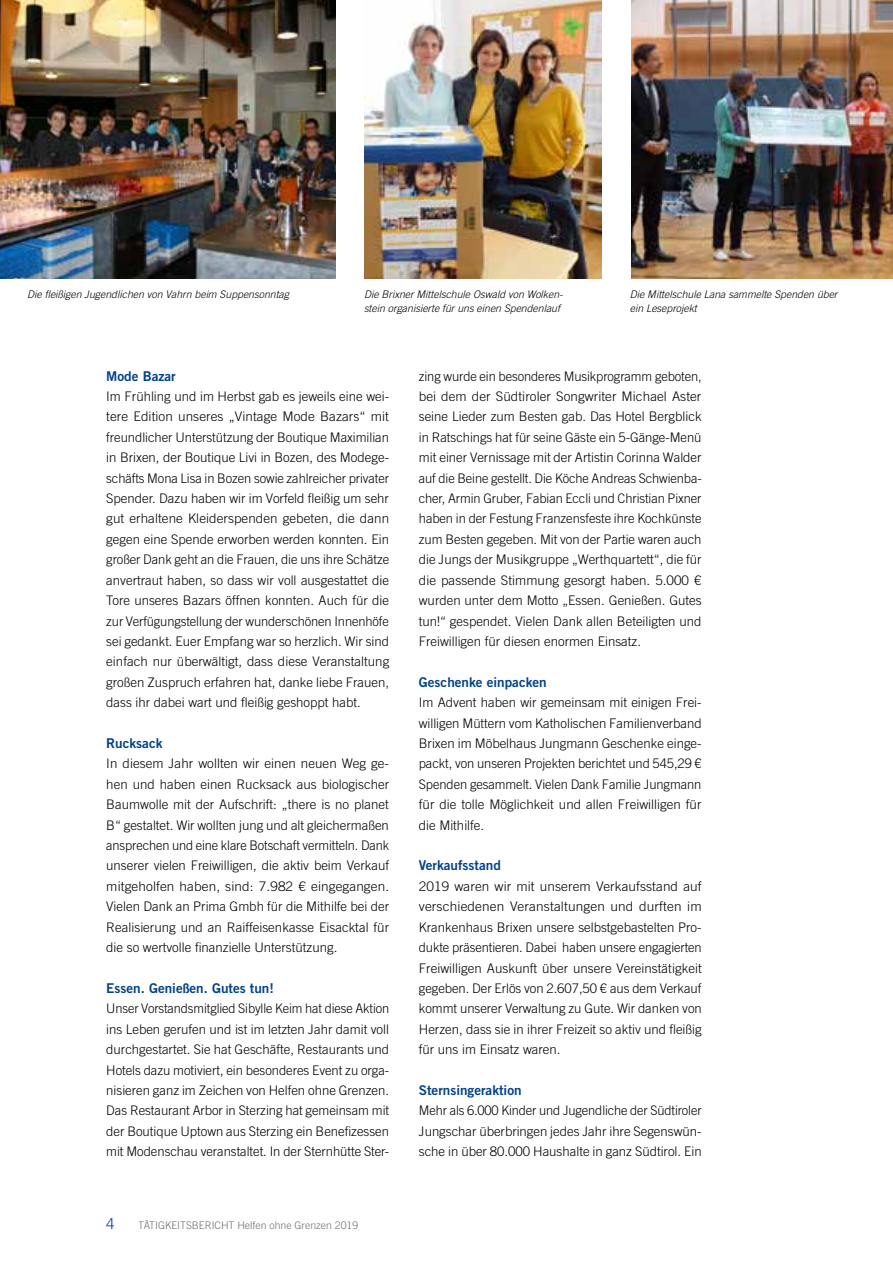
<style>
.page{position:relative;width:893px;height:1263px;background:#fff}
.page>*{position:absolute;margin:0;border:0;box-sizing:border-box;transform-origin:0 0}
.t1{font:300 15px "Trade Gothic LT Std";color:#004289}
.t2{font:13.5px "Trade Gothic LT Std Bd 2";color:#004289}
.t3{font:300 13.2px/20.4px "Trade Gothic LT Std";color:#000;text-align:justify}
.t4{font:italic 300 10.5px/13.5px "Trade Gothic LT Std";color:#000}
.t5{font:300 10.5px "Trade Gothic LT Std";color:#706f6f}
</style>
<div class="page">
<img style="left:364px;top:0;width:237px;height:279px">
<img style="left:631px;top:0;width:262px;height:279px">
<img style="left:0;top:0;width:336px;height:279px">
<p class="t4" style="left:27px;top:288px;width:263px">Die fleißigen Jugendlichen von Vahrn beim Suppensonntag</p>
<p class="t4" style="left:364px;top:288px;width:200px">Die Brixner Mittelschule Oswald von Wolken&shy;stein organisierte für uns einen Spendenlauf</p>
<p class="t4" style="left:630px;top:288px;width:209px">Die Mittelschule Lana sammelte Spenden über ein Leseprojekt</p>
<p class="t2" style="left:106px;top:367px;width:71px">Mode Bazar</p>
<p class="t3" style="left:106px;top:386px;width:284px">Im Frühling und im Herbst gab es jeweils eine wei&shy;tere Edition unseres „Vintage Mode Bazars“ mit freundlicher Unterstützung der Boutique Maximilian in Brixen, der Boutique Livi in Bozen, des Modege&shy;schäfts Mona Lisa in Bozen sowie zahlreicher privater Spender. Dazu haben wir im Vorfeld fleißig um sehr gut erhaltene Kleiderspenden gebeten, die dann gegen eine Spende erworben werden konnten. Ein großer Dank geht an die Frauen, die uns ihre Schätze anvertraut haben, so dass wir voll ausgestattet die Tore unseres Bazars öffnen konnten. Auch für die zur Verfügungstellung der wunderschönen Innenhöfe sei gedankt. Euer Empfang war so herzlich. Wir sind einfach nur überwältigt, dass diese Veranstaltung großen Zuspruch erfahren hat, danke liebe Frauen, dass ihr dabei wart und fleißig geshoppt habt.</p>
<p class="t2" style="left:106px;top:735px;width:58px">Rucksack</p>
<p class="t3" style="left:106px;top:753px;width:284px">In diesem Jahr wollten wir einen neuen Weg ge&shy;hen und haben einen Rucksack aus biologischer Baumwolle mit der Aufschrift: „there is no planet B“ gestaltet. Wir wollten jung und alt gleichermaßen ansprechen und eine klare Botschaft vermitteln. Dank unserer vielen Freiwilligen, die aktiv beim Verkauf mitgeholfen haben, sind: 7.982 € eingegangen.<br>Vielen Dank an Prima Gmbh für die Mithilfe bei der Realisierung und an Raiffeisenkasse Eisacktal für die so wertvolle finanzielle Unterstützung.</p>
<p class="t2" style="left:106px;top:980px;width:169px">Essen. Genießen. Gutes tun!</p>
<p class="t3" style="left:106px;top:998px;width:284px">Unser Vorstandsmitglied Sibylle Keim hat diese Aktion ins Leben gerufen und ist im letzten Jahr damit voll durchgestartet. Sie hat Geschäfte, Restaurants und Hotels dazu motiviert, ein besonderes Event zu orga&shy;nisieren ganz im Zeichen von Helfen ohne Grenzen.<br>Das Restaurant Arbor in Sterzing hat gemeinsam mit der Boutique Uptown aus Sterzing ein Benefizessen mit Modenschau veranstaltet. In der Sternhütte Ster-</p>
<p class="t1" style="left:106px;top:1215px;width:10px">4</p>
<p class="t5" style="left:139px;top:1219px;width:221px">TÄTIGKEITSBERICHT Helfen ohne Grenzen 2019</p>
<p class="t3" style="left:419px;top:365px;width:284px">zing wurde ein besonderes Musikprogramm geboten, bei dem der Südtiroler Songwriter Michael Aster seine Lieder zum Besten gab. Das Hotel Bergblick in Ratschings hat für seine Gäste ein 5-Gänge-Menü mit einer Vernissage mit der Artistin Corinna Walder auf die Beine gestellt. Die Köche Andreas Schwienba&shy;cher, Armin Gruber, Fabian Eccli und Christian Pixner haben in der Festung Franzensfeste ihre Kochkünste zum Besten gegeben. Mit von der Partie waren auch die Jungs der Musikgruppe „Werthquartett“, die für die passende Stimmung gesorgt haben. 5.000 € wurden unter dem Motto „Essen. Genießen. Gutes tun!“ gespendet. Vielen Dank allen Beteiligten und Freiwilligen für diesen enormen Einsatz.</p>
<p class="t2" style="left:419px;top:674px;width:129px">Geschenke einpacken</p>
<p class="t3" style="left:419px;top:692px;width:284px">Im Advent haben wir gemeinsam mit einigen Frei&shy;willigen Müttern vom Katholischen Familienverband Brixen im Möbelhaus Jungmann Geschenke einge&shy;packt, von unseren Projekten berichtet und 545,29 € Spenden gesammelt. Vielen Dank Familie Jungmann für die tolle Möglichkeit und allen Freiwilligen für die Mithilfe.</p>
<p class="t2" style="left:419px;top:857px;width:83px">Verkaufsstand</p>
<p class="t3" style="left:419px;top:876px;width:284px">2019 waren wir mit unserem Verkaufsstand auf verschiedenen Veranstaltungen und durften im Krankenhaus Brixen unsere selbstgebastelten Pro&shy;dukte präsentieren. Dabei haben unsere engagierten Freiwilligen Auskunft über unsere Vereinstätigkeit gegeben. Der Erlös von 2.607,50 € aus dem Verkauf kommt unserer Verwaltung zu Gute. Wir danken von Herzen, dass sie in ihrer Freizeit so aktiv und fleißig für uns im Einsatz waren.</p>
<p class="t2" style="left:419px;top:1082px;width:104px">Sternsingeraktion</p>
<p class="t3" style="left:419px;top:1100px;width:284px">Mehr als 6.000 Kinder und Jugendliche der Südtiroler Jungschar überbringen jedes Jahr ihre Segenswün&shy;sche in über 80.000 Haushalte in ganz Südtirol. Ein</p>
</div>
